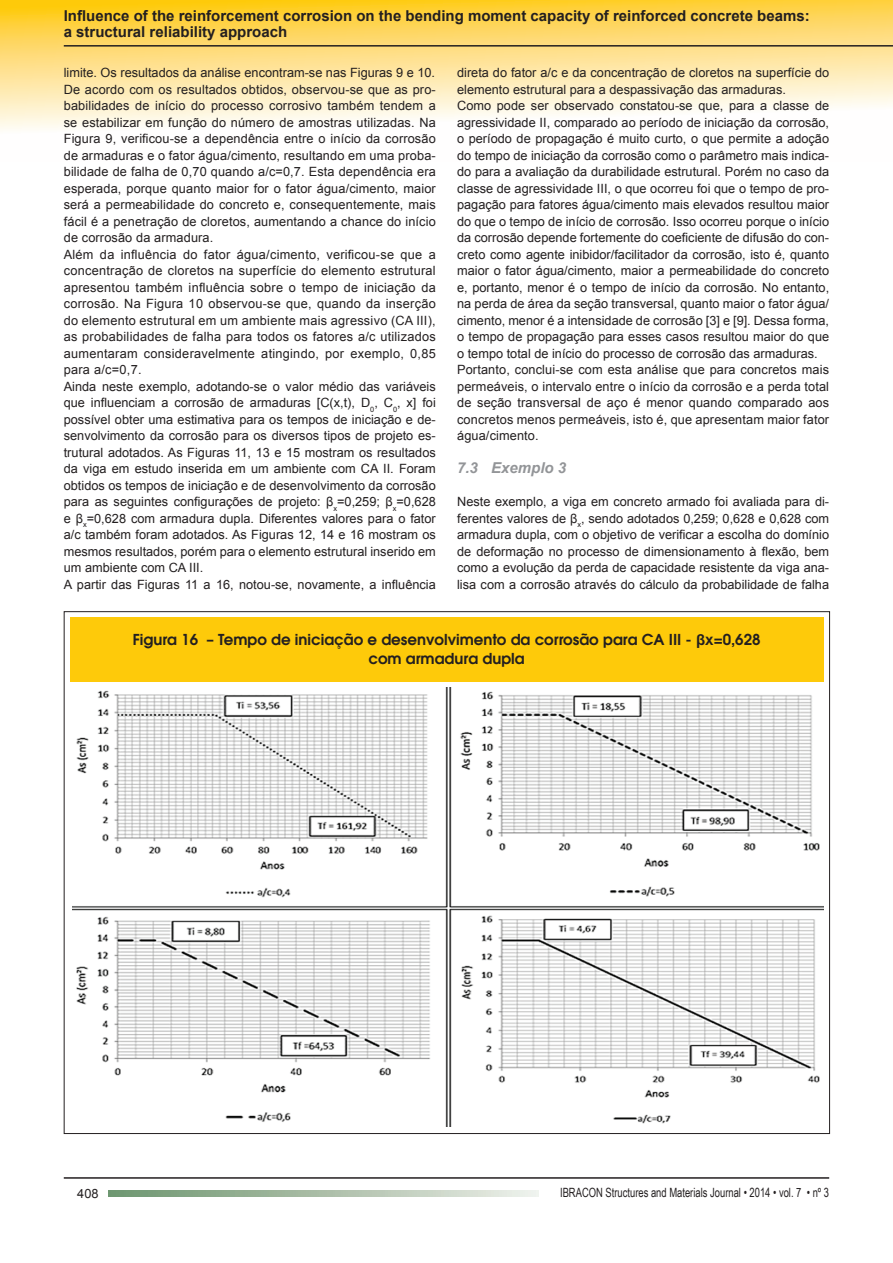
<style>
.page{position:relative;width:893px;height:1263px;background:#fff}
.page>*{position:absolute;margin:0;border:0;box-sizing:border-box;transform-origin:0 0}
.t1{font:700 15px/16.5px "Arial";color:#231f20}
.t2{font:600 15px/19px "Avant Garde";color:#231f20;text-align:center}
.t3{font:italic 700 15px "Arial";color:#939598}
.t4{font:12.75px/16.5px "Arial";color:#231f20}
.t5{font:12.75px "Arial Narrow";color:#231f20;scale:.9 1}
.s1{font-family:"Arial";font-weight:700}
</style>
<div class="page">
<svg style="left:0;top:0;width:893px;height:130px;background:#fee498"></svg>
<hr style="left:64px;top:1177px;width:765px;height:2px;background:#231f20">
<hr style="left:64px;top:45px;width:829px;height:2px;background:#231f20">
<svg style="left:108px;top:1190px;width:431px;height:6px;background:#acc0aa"></svg>
<div style="left:70px;top:617px;width:753px;height:65px;background:#feca0a"></div>
<img style="left:72px;top:688px;width:752px;height:438px">
<p class="t1" style="left:64px;top:8px;width:747px">Influence of the reinforcement corrosion on the bending moment capacity of reinforced concrete beams: a structural reliability approach</p>
<p class="t4" style="left:64px;top:65px;width:374px">limite. Os resultados da análise encontram-se nas Figuras 9 e 10.<br>De acordo com os resultados obtidos, observou-se que as pro&shy;babilidades de início do processo corrosivo também tendem a se estabilizar em função do número de amostras utilizadas. Na Figura 9, verificou-se a dependência entre o início da corrosão de armaduras e o fator água/cimento, resultando em uma proba&shy;bilidade de falha de 0,70 quando a/c=0,7. Esta dependência era esperada, porque quanto maior for o fator água/cimento, maior será a permeabilidade do concreto e, consequentemente, mais fácil é a penetração de cloretos, aumentando a chance do início de corrosão da armadura.<br>Além da influência do fator água/cimento, verificou-se que a concentração de cloretos na superfície do elemento estrutural apresentou também influência sobre o tempo de iniciação da corrosão. Na Figura 10 observou-se que, quando da inserção do elemento estrutural em um ambiente mais agressivo (CA III), as probabilidades de falha para todos os fatores a/c utilizados aumentaram consideravelmente atingindo, por exemplo, 0,85 para a/c=0,7.<br>Ainda neste exemplo, adotando-se o valor médio das variáveis que influenciam a corrosão de armaduras [C(x,t), D<sub>0</sub>, C<sub>0</sub>, x] foi possível obter uma estimativa para os tempos de iniciação e de&shy;senvolvimento da corrosão para os diversos tipos de projeto es&shy;trutural adotados. As Figuras 11, 13 e 15 mostram os resultados da viga em estudo inserida em um ambiente com CA II. Foram obtidos os tempos de iniciação e de desenvolvimento da corrosão para as seguintes configurações de projeto: β<sub>x</sub>=0,259; β<sub>x</sub>=0,628 e β<sub>x</sub>=0,628 com armadura dupla. Diferentes valores para o fator a/c também foram adotados. As Figuras 12, 14 e 16 mostram os mesmos resultados, porém para o elemento estrutural inserido em um ambiente com CA III.<br>A partir das Figuras 11 a 16, notou-se, novamente, a influência</p>
<p class="t4" style="left:457px;top:65px;width:374px">direta do fator a/c e da concentração de cloretos na superfície do elemento estrutural para a despassivação das armaduras.<br>Como pode ser observado constatou-se que, para a classe de agressividade II, comparado ao período de iniciação da corrosão, o período de propagação é muito curto, o que permite a adoção do tempo de iniciação da corrosão como o parâmetro mais indica&shy;do para a avaliação da durabilidade estrutural. Porém no caso da classe de agressividade III, o que ocorreu foi que o tempo de pro&shy;pagação para fatores água/cimento mais elevados resultou maior do que o tempo de início de corrosão. Isso ocorreu porque o início da corrosão depende fortemente do coeficiente de difusão do con&shy;creto como agente inibidor/facilitador da corrosão, isto é, quanto maior o fator água/cimento, maior a permeabilidade do concreto e, portanto, menor é o tempo de início da corrosão. No entanto, na perda de área da seção transversal, quanto maior o fator água/ cimento, menor é a intensidade de corrosão [3] e [9]. Dessa forma, o tempo de propagação para esses casos resultou maior do que o tempo total de início do processo de corrosão das armaduras.<br>Portanto, conclui-se com esta análise que para concretos mais permeáveis, o intervalo entre o início da corrosão e a perda total de seção transversal de aço é menor quando comparado aos concretos menos permeáveis, isto é, que apresentam maior fator água/cimento.</p>
<p class="t3" style="left:457px;top:458px;width:111px">7.3 Exemplo 3</p>
<p class="t4" style="left:457px;top:494px;width:374px;text-align:justify">Neste exemplo, a viga em concreto armado foi avaliada para di&shy;ferentes valores de β<sub>x</sub>, sendo adotados 0,259; 0,628 e 0,628 com armadura dupla, com o objetivo de verificar a escolha do domínio de deformação no processo de dimensionamento à flexão, bem como a evolução da perda de capacidade resistente da viga ana&shy;lisa com a corrosão através do cálculo da probabilidade de falha</p>
<p class="t2" style="left:133px;top:630px;width:629px">Figura 16 – Tempo de iniciação e desenvolvimento da corrosão para CA III - <span class="s1">β</span>x=0,628 com armadura dupla</p>
<p class="t4" style="left:77px;top:1185px;width:23px">408</p>
<p class="t5" style="left:560px;top:1183px;width:300px">IBRACON Structures and Materials Journal • 2014 • vol. 7 • nº 3</p>
</div>
